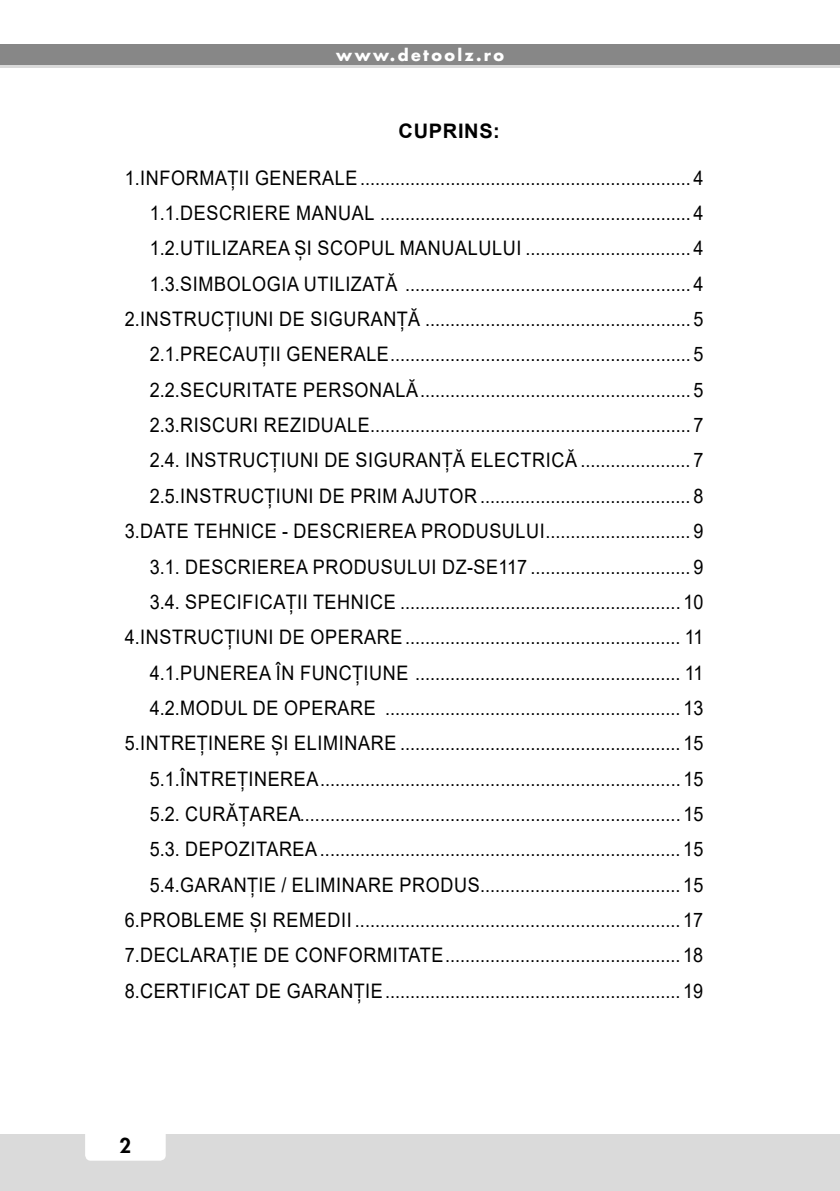
<style>
.page{position:relative;width:840px;height:1191px;background:#fff}
.page>*{position:absolute;margin:0;border:0;box-sizing:border-box;transform-origin:0 0}
.t1{font:20px/35.4px "Arial";letter-spacing:.035em;color:#000;scale:.9 1}
.t2{font:700 20px "Arial";letter-spacing:.035em;color:#000}
.t3{font:800 20px "Futura";color:#000}
.t4{font:700 16px "Futura";letter-spacing:.15em;color:#fff}
</style>
<div class="page">
<div style="left:0;top:1134px;width:839px;height:57px;background:#dadada"></div>
<div style="left:85px;top:1120px;width:81px;height:40px;background:#fff;border-radius:6px"></div>
<div style="left:0;top:44px;width:839px;height:24px;background:#878787"></div>
<hr style="left:0;top:65px;width:839px;height:3px;background:#dadada">
<p class="t4" style="left:336px;top:44px;width:169px">www.detoolz.ro</p>
<p class="t2" style="left:398px;top:117px;width:103px">CUPRINS:</p>
<p class="t1" style="left:150px;top:160px;width:616px;text-indent:-25px">1.INFORMAȚII GENERALE.................................................................. 4<br>1.1.DESCRIERE</p>
<p class="t1" style="left:296px;top:195px;width:16px">MAN</p>
<p class="t1" style="left:338px;top:195px;width:407px">UAL .............................................................. 4</p>
<p class="t1" style="left:150px;top:230px;width:115px">1.2.UTILIZAREA</p>
<p class="t1" style="left:294px;top:230px;width:133px">ȘI SCOPUL MAN</p>
<p class="t1" style="left:441px;top:230px;width:292px">UALULUI ................................. 4</p>
<p class="t1" style="left:150px;top:266px;width:100px">1.3.SIM BOLOGIA</p>
<p class="t1" style="left:303px;top:266px;width:445px">UTILIZATĂ ......................................................... 4</p>
<p class="t1" style="left:125px;top:301px;width:644px">2.INSTRUCȚIUNI DE SIGURANȚĂ ..................................................... 5</p>
<p class="t1" style="left:150px;top:336px;width:49px">2.1.PRE</p>
<p class="t1" style="left:219px;top:336px;width:90px">CAUȚII GENERALE</p>
<p class="t1" style="left:390px;top:336px;width:349px">............................................................ 5</p>
<p class="t1" style="left:150px;top:372px;width:243px">2.2.SECURITATE PERSONAL</p>
<p class="t1" style="left:150px;top:372px;width:616px;text-align:justify;text-indent:256px">Ă...................................................... 5<br>2.3.RISCURI REZIDUALE................................................................ 7<br>2.4. INSTRUCȚI UNI DE SIGURANȚ</p>
<p class="t1" style="left:453px;top:442px;width:279px">Ă ELECTRICĂ ...................... 7</p>
<p class="t1" style="left:125px;top:478px;width:644px;text-indent:277px">AJUTOR .......................................... 8<br>3.DATE TEHNICE - DESCRIEREA PRODUSU</p>
<p class="t1" style="left:150px;top:478px;width:250px">2.5.INSTRUCȚI UNI DE PRIM</p>
<p class="t1" style="left:515px;top:513px;width:210px">LUI............................. 9</p>
<p class="t1" style="left:150px;top:548px;width:112px">3.1. DESCRIEREA</p>
<p class="t1" style="left:312px;top:548px;width:30px">PROD</p>
<p class="t1" style="left:367px;top:548px;width:375px">USULUI DZ-SE117 ................................ 9</p>
<p class="t1" style="left:150px;top:584px;width:148px">3.4. SPECIFI CAȚII</p>
<p class="t1" style="left:313px;top:584px;width:26px">TEHNI</p>
<p class="t1" style="left:370px;top:584px;width:371px">CE ........................................................ 10</p>
<p class="t1" style="left:125px;top:619px;width:252px">4.INSTRUCȚI UNI DE OPERARE</p>
<p class="t1" style="left:405px;top:619px;width:333px">....................................................... 11</p>
<p class="t1" style="left:150px;top:654px;width:78px">4.1.PUNEREA</p>
<p class="t1" style="left:150px;top:654px;width:616px;text-indent:126px">ÎN FUNCȚIUNE ..................................................... 11<br>4.2.MODUL DE OPERARE</p>
<p class="t1" style="left:385px;top:690px;width:355px">........................................................... 13</p>
<p class="t1" style="left:125px;top:725px;width:66px">5.INTREȚINERE</p>
<p class="t1" style="left:271px;top:725px;width:39px">ȘI ELIMINARE</p>
<p class="t1" style="left:400px;top:725px;width:338px">........................................................ 15</p>
<p class="t1" style="left:150px;top:760px;width:83px">5.1.ÎNTREȚINEREA</p>
<p class="t1" style="left:320px;top:760px;width:427px">........................................................................ 15</p>
<p class="t1" style="left:150px;top:796px;width:114px">5.2. CURĂȚAREA</p>
<p class="t1" style="left:300px;top:796px;width:449px">............................................................................ 15</p>
<p class="t1" style="left:150px;top:831px;width:145px">5.3. DEPOZITAREA</p>
<p class="t1" style="left:320px;top:831px;width:427px">........................................................................ 15</p>
<p class="t1" style="left:150px;top:866px;width:64px">5.4.GARANȚIE</p>
<p class="t1" style="left:281px;top:866px;width:39px">/ ELIMINARE</p>
<p class="t1" style="left:399px;top:866px;width:30px">PROD</p>
<p class="t1" style="left:454px;top:866px;width:278px">US........................................ 15</p>
<p class="t1" style="left:125px;top:902px;width:92px">6.PROBLEME</p>
<p class="t1" style="left:250px;top:902px;width:39px">ȘI REMEDII</p>
<p class="t1" style="left:125px;top:902px;width:644px;text-align:justify;text-indent:230px">................................................................. 17<br>7.DECLARAȚIE DE CONFORMITATE ............................................... 18<br>8.CERTIFICAT DE GARANȚIE........................................................... 19</p>
<p class="t3" style="left:120px;top:1132px;width:13px">2</p>
</div>
